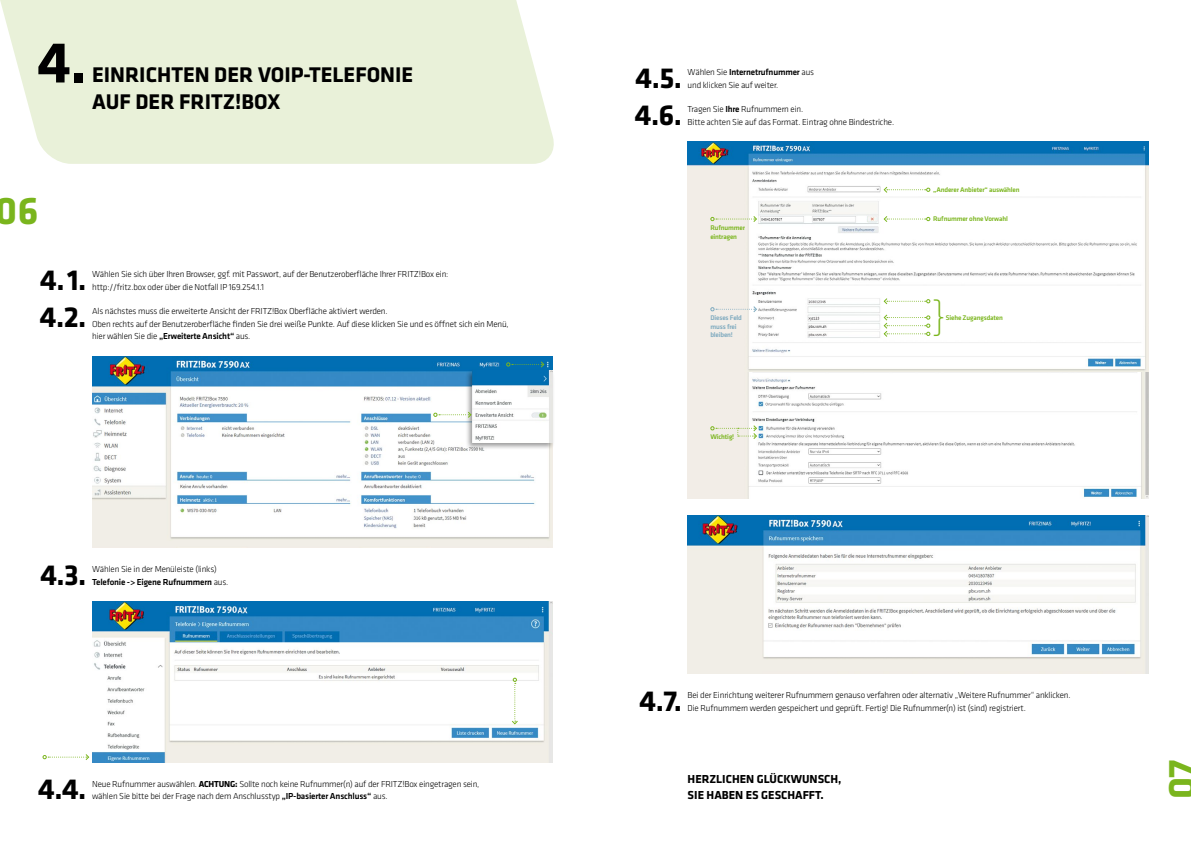
<style>
.page{position:relative;width:1191px;height:842px;background:#fff}
.page>*{position:absolute;margin:0;border:0;box-sizing:border-box;transform-origin:0 0}
.t1{font:700 60px "Klavika Basic";color:#000}
.t2{font:700 40px "Klavika Basic";color:#7ab51d}
.t3{font:200 40px "Klavika Display";color:#7ab51d}
.t4{font:700 30px "Klavika Basic";color:#000}
.t5{font:700 22px/26.4px "Klavika Basic";color:#000}
.t6{font:700 12px/16.8px "Klavika Basic";color:#000}
.t7{font:300 9px/12.6px "Klavika Basic";letter-spacing:-.02em;color:#000}
.t8{font:500 7px/8.5px "Klavika Basic";letter-spacing:-.02em;color:#7ab51d}
.t9{font:500 7px/8.5px "Klavika Basic";letter-spacing:-.02em;color:#7eaabf}
.s1{font-weight:500}
.s2{font-weight:700}
</style>
<div class="page">
<img style="left:687px;top:142px;width:461px;height:357px">
<img style="left:687px;top:516px;width:461px;height:158px">
<svg style="left:0;top:0;width:554px;height:164px;background:#eaf2db"></svg>
<img style="left:92px;top:356px;width:461px;height:192px">
<div style="left:465px;top:369px;width:90px;height:81px;background:#000;opacity:.4"></div>
<img style="left:473px;top:371px;width:80px;height:71px">
<img style="left:92px;top:602px;width:461px;height:160px">
<svg style="left:43px;top:754px;width:47px;height:6px"></svg>
<svg style="left:433px;top:411px;width:39px;height:8px"></svg>
<svg style="left:506px;top:360px;width:39px;height:8px"></svg>
<svg style="left:511px;top:678px;width:8px;height:47px"></svg>
<svg style="left:710px;top:215px;width:48px;height:8px"></svg>
<svg style="left:710px;top:424px;width:48px;height:16px"></svg>
<svg style="left:710px;top:305px;width:48px;height:8px"></svg>
<svg style="left:883px;top:215px;width:47px;height:8px"></svg>
<svg style="left:883px;top:186px;width:47px;height:8px"></svg>
<svg style="left:883px;top:297px;width:47px;height:8px"></svg>
<svg style="left:883px;top:313px;width:47px;height:25px"></svg>
<h1 class="t1" style="left:37px;top:19px;width:50px">4.</h1>
<h3 class="t5" style="left:92px;top:61px;width:322px">EINRICHTEN DER VOIP-TELEFONIE<br>AUF DER FRITZ!BOX</h3>
<h2 class="t2" style="left:-4px;top:182px;width:44px">06</h2>
<h3 class="t4" style="left:40px;top:258px;width:48px">4.1.</h3>
<p class="t7" style="left:92px;top:268px;width:358px">Wählen Sie sich über Ihren Browser, ggf. mit Passwort, auf der Benutzeroberfläche Ihrer FRITZ!Box ein: http://fritz.box oder über die Notfall IP 169.254.1.1</p>
<h3 class="t4" style="left:40px;top:295px;width:48px">4.2.</h3>
<p class="t7" style="left:92px;top:305px;width:418px">Als nächstes muss die erweiterte Ansicht der FRITZ!Box Oberfläche aktiviert werden.<br>Oben rechts auf der Benutzeroberfläche finden Sie drei weiße Punkte. Auf diese klicken Sie und es öffnet sich ein Menü, hier wählen Sie die <span class="s1">„Erweiterte Ansicht“</span> aus.</p>
<h3 class="t4" style="left:40px;top:553px;width:48px">4.3.</h3>
<p class="t7" style="left:92px;top:563px;width:138px">Wählen Sie in der Menüleiste (links)<br><span class="s1">Telefonie -&gt; Eigene Rufnummern</span> aus.</p>
<h3 class="t4" style="left:635px;top:56px;width:48px">4.5.</h3>
<p class="t7" style="left:687px;top:66px;width:128px">Wählen Sie <span class="s1">Internetrufnummer</span> aus und klicken Sie auf weiter.</p>
<h3 class="t4" style="left:635px;top:93px;width:49px">4.6.</h3>
<p class="t7" style="left:687px;top:103px;width:208px">Tragen Sie <span class="s1">Ihre</span> Rufnummern ein.<br>Bitte achten Sie auf das Format. Eintrag ohne Bindestriche.</p>
<p class="t8" style="left:710px;top:223px;width:36px">Rufnummer eintragen</p>
<p class="t9" style="left:710px;top:314px;width:33px">Dieses Feld muss frei bleiben!</p>
<p class="t8" style="left:710px;top:433px;width:25px">Wichtig!</p>
<p class="t8" style="left:933px;top:185px;width:88px">„Anderer Anbieter“ auswählen</p>
<p class="t8" style="left:933px;top:215px;width:76px">Rufnummer ohne Vorwahl</p>
<h2 class="t3" style="left:933px;top:295px;width:14px">}</h2>
<p class="t8" style="left:945px;top:313px;width:59px">Siehe Zugangsdaten</p>
<h3 class="t4" style="left:639px;top:679px;width:44px">4.7.</h3>
<p class="t7" style="left:687px;top:689px;width:384px">Bei der Einrichtung weiterer Rufnummern genauso verfahren oder alternativ „Weitere Rufnummer“ anklicken.<br>Die Rufnummern werden gespeichert und geprüft. Fertig! Die Rufnummer(n) ist (sind) registriert.</p>
<h3 class="t4" style="left:38px;top:768px;width:50px">4.4.</h3>
<p class="t7" style="left:92px;top:777px;width:389px">Neue Rufnummer auswählen. <span class="s2">ACHTUNG:</span> Sollte noch keine Rufnummer(n) auf der FRITZ!Box eingetragen sein, wählen Sie bitte bei der Frage nach dem Anschlusstyp <span class="s1">„IP-basierter Anschluss“</span> aus.</p>
<h3 class="t6" style="left:687px;top:770px;width:155px">HERZLICHEN GLÜCKWUNSCH,<br>SIE HABEN ES GESCHAFFT.</h3>
<h2 class="t2" style="left:1153px;top:799px;width:42px;rotate:-90deg">07</h2>
</div>
